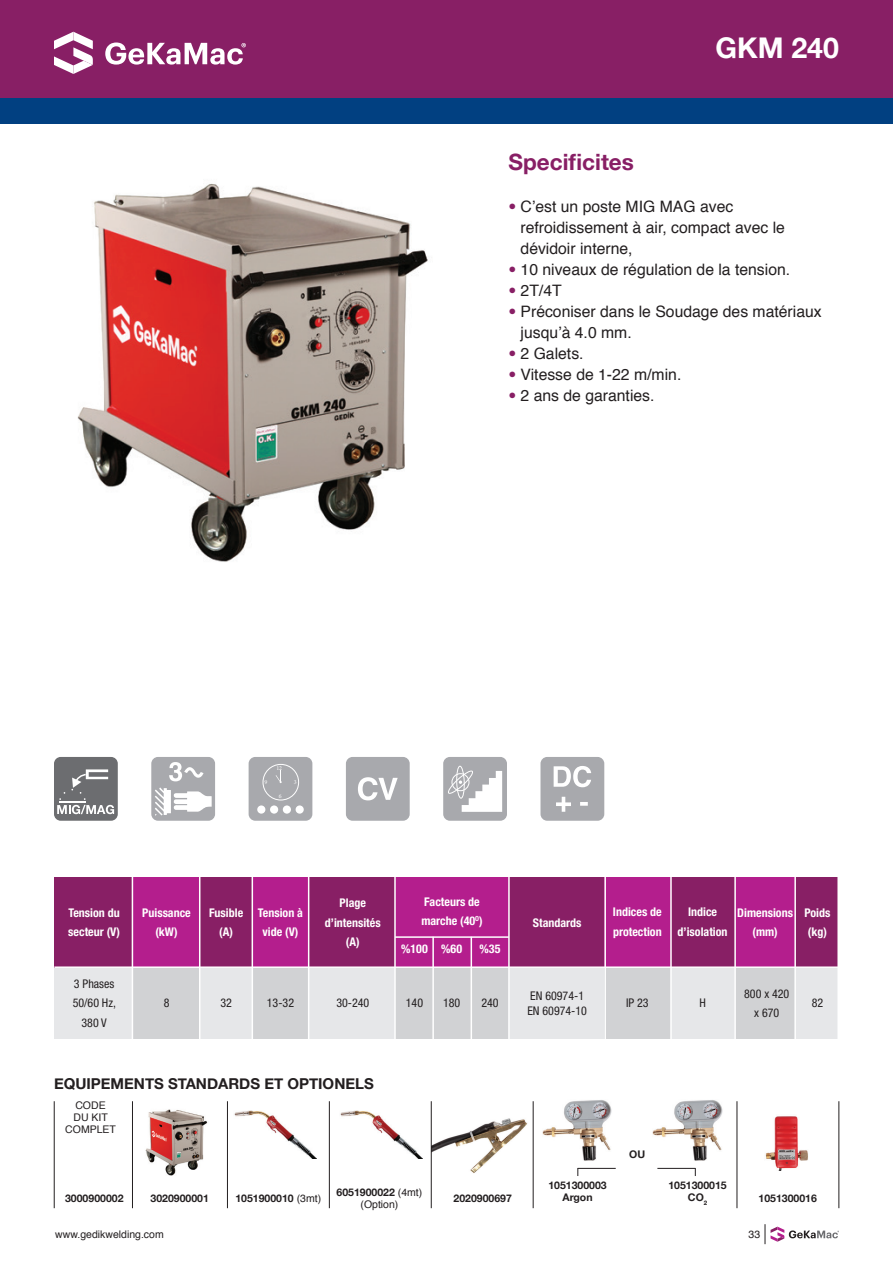
<style>
.page{position:relative;width:893px;height:1263px;background:#fff}
.page>*{position:absolute;margin:0;border:0;box-sizing:border-box;transform-origin:0 0}
.t1{font:700 28.5px "Helvetica Neue";color:#fff}
.t2{font:700 22.5px "Helvetica Neue";color:#881f65}
.t3{font:15.75px/21px "Helvetica";color:#231f20}
.t4{font:700 15px "Helvetica Neue";color:#231f20}
.t5{font:700 condensed 12px/19.5px "Helvetica Neue LT Std";color:#fff;text-align:center}
.t6{font:condensed 12px/19.5px "Helvetica Neue LT Std";color:#231f20;text-align:center}
.t7{font:700 10.5px "Helvetica Neue";color:#231f20}
.t8{font:10.5px/12px "Helvetica";color:#231f20;text-align:center}
.t9{font:6px "Minion Pro";color:#fff}
.s1{font-family:"Helvetica Neue LT Std";font-stretch:condensed;color:#881f65}
.s2{font-family:"Helvetica";font-weight:400}
</style>
<div class="page">
<svg style="left:765px;top:1224px;width:74px;height:20px"></svg>
<div style="left:0;top:0;width:893px;height:98px;background:#881f65"></div>
<div style="left:0;top:98px;width:893px;height:25px;background:#014081"></div>
<svg style="left:54px;top:32px;width:39px;height:42px"></svg>
<svg style="left:105px;top:42px;width:141px;height:23px"></svg>
<div style="left:55px;top:967px;width:783px;height:72px;background:#e6e7e9"></div>
<div style="left:252px;top:967px;width:57px;height:72px;background:#d1d2d4"></div>
<div style="left:132px;top:967px;width:67px;height:72px;background:#d1d2d4"></div>
<div style="left:395px;top:967px;width:114px;height:72px;background:#d1d2d4"></div>
<div style="left:605px;top:967px;width:66px;height:72px;background:#d1d2d4"></div>
<div style="left:735px;top:967px;width:60px;height:72px;background:#d1d2d4"></div>
<div style="left:55px;top:877px;width:783px;height:90px;background:#881f65"></div>
<div style="left:253px;top:877px;width:56px;height:90px;background:#b41e8d"></div>
<div style="left:132px;top:877px;width:67px;height:90px;background:#b41e8d"></div>
<div style="left:395px;top:877px;width:114px;height:90px;background:#b41e8d"></div>
<div style="left:605px;top:877px;width:66px;height:90px;background:#b41e8d"></div>
<div style="left:735px;top:877px;width:60px;height:90px;background:#b41e8d"></div>
<hr style="left:54px;top:966px;width:784px;height:2px;background:#fff">
<hr style="left:132px;top:876px;width:1px;height:164px;background:#fff">
<hr style="left:199px;top:876px;width:1px;height:164px;background:#fff">
<hr style="left:252px;top:876px;width:1px;height:164px;background:#fff">
<hr style="left:308px;top:876px;width:1px;height:164px;background:#fff">
<hr style="left:394px;top:876px;width:2px;height:164px;background:#fff">
<hr style="left:508px;top:876px;width:2px;height:164px;background:#fff">
<hr style="left:432px;top:937px;width:2px;height:103px;background:#fff">
<hr style="left:471px;top:937px;width:1px;height:103px;background:#fff">
<hr style="left:395px;top:936px;width:114px;height:2px;background:#fff">
<hr style="left:604px;top:876px;width:2px;height:164px;background:#fff">
<hr style="left:670px;top:876px;width:2px;height:164px;background:#fff">
<hr style="left:734px;top:876px;width:2px;height:164px;background:#fff">
<hr style="left:794px;top:876px;width:2px;height:164px;background:#fff">
<hr style="left:837px;top:876px;width:2px;height:164px;background:#fff">
<img style="left:77px;top:183px;width:351px;height:379px">
<div style="left:54px;top:757px;width:64px;height:64px;background:#6c6d70;border-radius:7px"></div>
<svg style="left:57px;top:769px;width:57px;height:45px"></svg>
<div style="left:346px;top:757px;width:64px;height:64px;background:#a8a9ad;border-radius:7px"></div>
<svg style="left:358px;top:777px;width:40px;height:23px"></svg>
<div style="left:443px;top:757px;width:64px;height:64px;background:#a8a9ad;border-radius:7px"></div>
<svg style="left:448px;top:769px;width:54px;height:43px"></svg>
<div style="left:456px;top:766px;width:9px;height:33px;border:1px solid #fff;border-radius:50%"></div>
<div style="left:249px;top:757px;width:63px;height:64px;background:#a8a9ad;border-radius:7px"></div>
<div style="left:257px;top:805px;width:8px;height:9px;background:#fff;border-radius:50%"></div>
<div style="left:270px;top:805px;width:8px;height:9px;background:#fff;border-radius:50%"></div>
<div style="left:283px;top:805px;width:8px;height:9px;background:#fff;border-radius:50%"></div>
<div style="left:296px;top:805px;width:8px;height:9px;background:#fff;border-radius:50%"></div>
<div style="left:263px;top:764px;width:36px;height:36px;border:1px solid #fff;border-radius:50%"></div>
<svg style="left:276px;top:770px;width:6px;height:13px"></svg>
<div style="left:540px;top:757px;width:64px;height:64px;background:#a8a9ad;border-radius:7px"></div>
<svg style="left:554px;top:766px;width:37px;height:21px"></svg>
<svg style="left:556px;top:797px;width:32px;height:15px"></svg>
<div style="left:151px;top:757px;width:64px;height:64px;background:#a8a9ad;border-radius:7px"></div>
<svg style="left:155px;top:787px;width:57px;height:29px"></svg>
<svg style="left:169px;top:762px;width:34px;height:19px"></svg>
<img style="left:432px;top:1118px;width:96px;height:55px">
<img style="left:145px;top:1109px;width:63px;height:67px">
<hr style="left:54px;top:1101px;width:1px;height:107px;background:#231f20">
<hr style="left:132px;top:1101px;width:1px;height:107px;background:#231f20">
<hr style="left:227px;top:1101px;width:1px;height:107px;background:#231f20">
<hr style="left:329px;top:1101px;width:1px;height:107px;background:#231f20">
<hr style="left:431px;top:1101px;width:1px;height:107px;background:#231f20">
<hr style="left:533px;top:1101px;width:1px;height:107px;background:#231f20">
<hr style="left:737px;top:1101px;width:1px;height:107px;background:#231f20">
<hr style="left:839px;top:1101px;width:1px;height:107px;background:#231f20">
<img style="left:765px;top:1116px;width:43px;height:55px">
<img style="left:542px;top:1100px;width:70px;height:61px">
<img style="left:653px;top:1100px;width:70px;height:61px">
<img style="left:234px;top:1110px;width:82px;height:49px">
<img style="left:340px;top:1110px;width:82px;height:49px">
<hr style="left:578px;top:1168px;width:38px;height:1px;background:#231f20">
<hr style="left:657px;top:1168px;width:38px;height:1px;background:#231f20">
<p class="t1" style="left:715px;top:25px;width:125px">GKM 240</p>
<p class="t2" style="left:509px;top:144px;width:127px">Specificites</p>
<p class="t3" style="left:521px;top:196px;width:266px;text-indent:-12px"><span class="s1">•</span> C’est un poste MIG MAG avec refroidissement à air, compact avec le dévidoir interne,</p>
<p class="t3" style="left:509px;top:259px;width:283px"><span class="s1">•</span> 10 niveaux de régulation de la tension.</p>
<p class="t3" style="left:509px;top:280px;width:55px"><span class="s1">•</span> 2T/4T</p>
<p class="t3" style="left:521px;top:301px;width:303px;text-indent:-12px"><span class="s1">•</span> Préconiser dans le Soudage des matériaux jusqu’à 4.0 mm.</p>
<p class="t3" style="left:509px;top:343px;width:77px"><span class="s1">•</span> 2 Galets.</p>
<p class="t3" style="left:509px;top:364px;width:174px"><span class="s1">•</span> Vitesse de 1-22 m/min.</p>
<p class="t3" style="left:509px;top:385px;width:147px"><span class="s1">•</span> 2 ans de garanties.</p>
<p class="t9" style="left:276px;top:764px;width:7px">12</p>
<p class="t9" style="left:264px;top:778px;width:4px">9</p>
<p class="t9" style="left:294px;top:778px;width:4px">3</p>
<p class="t9" style="left:279px;top:792px;width:4px">6</p>
<p class="t5" style="left:68px;top:902px;width:53px;text-align:left">Tension du secteur (V)</p>
<p class="t5" style="left:209px;top:902px;width:36px">Fusible (A)</p>
<p class="t5" style="left:258px;top:902px;width:47px">Tension à vide (V)</p>
<p class="t5" style="left:325px;top:893px;width:57px">Plage d’intensités (A)</p>
<p class="t5" style="left:421px;top:891px;width:63px;text-align:left">Facteurs de marche (40<sup>O</sup>)</p>
<p class="t5" style="left:142px;top:902px;width:50px">Puissance (kW)</p>
<p class="t5" style="left:401px;top:938px;width:28px">%100</p>
<p class="t5" style="left:441px;top:938px;width:22px">%60</p>
<p class="t5" style="left:480px;top:938px;width:22px">%35</p>
<p class="t5" style="left:533px;top:912px;width:50px">Standards</p>
<p class="t5" style="left:613px;top:902px;width:50px;text-align:left">Indices de protection</p>
<p class="t5" style="left:678px;top:902px;width:51px">Indice d’isolation</p>
<p class="t5" style="left:737px;top:902px;width:57px">Dimensions (mm)</p>
<p class="t5" style="left:804px;top:902px;width:27px;text-align:left">Poids (kg)</p>
<p class="t6" style="left:74px;top:974px;width:42px">3 Phases</p>
<p class="t6" style="left:73px;top:993px;width:45px">50/60 Hz,</p>
<p class="t6" style="left:81px;top:1013px;width:27px">380 V</p>
<p class="t6" style="left:164px;top:992px;width:7px">8</p>
<p class="t6" style="left:220px;top:993px;width:13px">32</p>
<p class="t6" style="left:267px;top:992px;width:29px">13-32</p>
<p class="t6" style="left:336px;top:993px;width:35px">30-240</p>
<p class="t6" style="left:406px;top:993px;width:19px">140</p>
<p class="t6" style="left:443px;top:993px;width:19px">180</p>
<p class="t6" style="left:481px;top:993px;width:19px">240</p>
<p class="t6" style="left:626px;top:993px;width:24px">IP 23</p>
<p class="t6" style="left:699px;top:993px;width:8px">H</p>
<p class="t6" style="left:744px;top:983px;width:47px">800 x 420 x 670</p>
<p class="t6" style="left:812px;top:993px;width:13px">82</p>
<p class="t6" style="left:530px;top:986px;width:55px">EN 60974-1</p>
<p class="t6" style="left:527px;top:1001px;width:61px">EN 60974-10</p>
<p class="t4" style="left:54px;top:1072px;width:321px">EQUIPEMENTS STANDARDS ET OPTIONELS</p>
<p class="t8" style="left:65px;top:1100px;width:52px">CODE<br>DU KIT<br>COMPLET</p>
<p class="t7" style="left:65px;top:1190px;width:60px">3000900002</p>
<p class="t7" style="left:151px;top:1190px;width:60px">3020900001</p>
<p class="t7" style="left:235px;top:1190px;width:87px">1051900010 <span class="s2">(3mt)</span></p>
<p class="t7" style="left:337px;top:1184px;width:87px">6051900022 <span class="s2">(4mt)</span></p>
<p class="t8" style="left:360px;top:1198px;width:39px">(Option)</p>
<p class="t7" style="left:629px;top:1146px;width:17px">OU</p>
<p class="t7" style="left:548px;top:1177px;width:60px">1051300003</p>
<p class="t7" style="left:563px;top:1189px;width:32px">Argon</p>
<p class="t7" style="left:668px;top:1177px;width:60px">1051300015</p>
<p class="t7" style="left:688px;top:1189px;width:21px">CO<sub>2</sub></p>
<p class="t7" style="left:454px;top:1190px;width:60px">2020900697</p>
<p class="t7" style="left:758px;top:1190px;width:60px">1051300016</p>
<p class="t8" style="left:55px;top:1229px;width:110px">www.gedikwelding.com</p>
<p class="t8" style="left:749px;top:1229px;width:13px">33</p>
</div>
